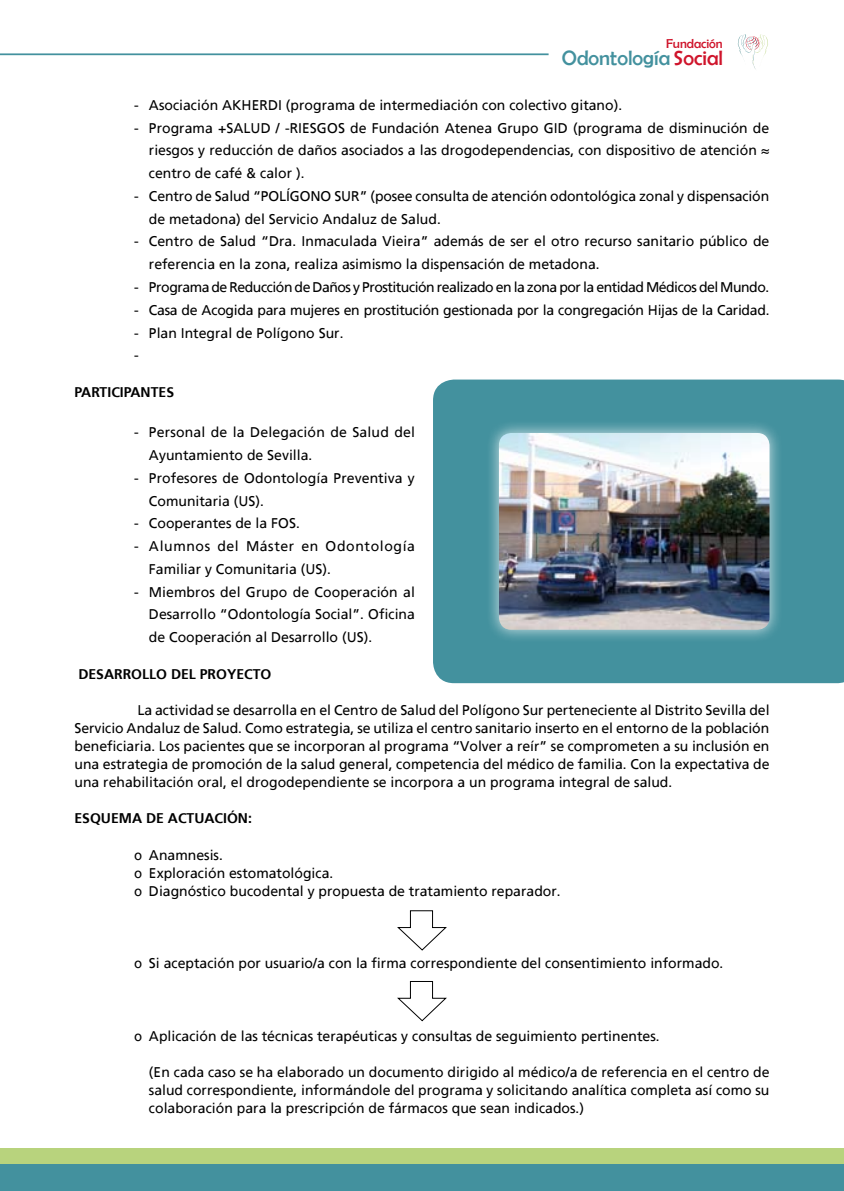
<style>
.page{position:relative;width:844px;height:1191px;background:#fff}
.page>*{position:absolute;margin:0;border:0;box-sizing:border-box;transform-origin:0 0}
.t1{font:20.82px "Berlin Sans FB";color:#43919e}
.t2{font:14px/22.8px "Frutiger Linotype";color:#000}
.t3{font:14px "Frutiger Linotype";letter-spacing:-.035em;color:#000}
.t4{font:14px "Frutiger Linotype";letter-spacing:-.02em;color:#000}
.t5{font:14px/22.8px "Frutiger Linotype";letter-spacing:.045em;color:#000}
.t6{font:700 14px "Frutiger LT Std";color:#000}
.t7{font:12.95px "Berlin Sans FB";color:#cf142b}
.s1{color:#cf142b}
</style>
<div class="page">
<div style="left:0;top:1148px;width:843px;height:43px;background:#b8d37d"></div>
<div style="left:0;top:1164px;width:843px;height:27px;background:#43919e"></div>
<svg style="left:737px;top:34px;width:30px;height:35px"></svg>
<hr style="left:0;top:53px;width:548px;height:2px;background:#43919e">
<div style="left:433px;top:379px;width:410px;height:304px;background:#43919e"></div>
<div style="left:484px;top:419px;width:306px;height:231px;background:#fff;opacity:.75"></div>
<img style="left:499px;top:433px;width:270px;height:197px">
<svg style="left:397px;top:910px;width:49px;height:40px"></svg>
<svg style="left:397px;top:981px;width:49px;height:40px"></svg>
<p class="t7" style="left:665px;top:37px;width:58px">Fundación</p>
<h1 class="t1" style="left:561px;top:46px;width:163px">Odontología <span class="s1">Social</span></h1>
<p class="t2" style="left:134px;top:94px;width:489px">- Asociación AKHERDI (programa de intermediación con colectivo gitano).</p>
<p class="t2" style="left:149px;top:116px;width:622px;text-align:justify;text-indent:-15px">- Programa +SALUD / -RIESGOS de Fundación Atenea Grupo GID (programa de disminución de riesgos y reducción de daños asociados a las drogodependencias, con dispositivo de atención ≈ centro de café &amp; calor ).</p>
<p class="t2" style="left:149px;top:185px;width:621px;text-indent:-15px">- Centro de Salud “POLÍGONO SUR” (posee consulta de atención odontológica zonal y dispensación de metadona) del Servicio Andaluz de Salud.</p>
<p class="t2" style="left:149px;top:230px;width:621px;text-indent:-15px">- Centro de Salud “Dra. Inmaculada Vieira” además de ser el otro recurso sanitario público de referencia en la zona, realiza asimismo la dispensación de metadona.</p>
<p class="t3" style="left:134px;top:279px;width:636px">- Programa de Reducción de Daños y Prostitución realizado en la zona por la entidad Médicos del Mundo.</p>
<p class="t4" style="left:134px;top:301px;width:637px">- Casa de Acogida para mujeres en prostitución gestionada por la congregación Hijas de la Caridad.</p>
<p class="t2" style="left:134px;top:321px;width:211px">- Plan Integral de Polígono Sur. -</p>
<p class="t6" style="left:74px;top:384px;width:101px">PARTICIPANTES</p>
<p class="t2" style="left:149px;top:421px;width:267px;text-indent:-15px">- Personal de la Delegación de Salud del<br>Ayuntamiento de Sevilla.</p>
<p class="t2" style="left:149px;top:466px;width:267px;text-indent:-15px">- Profesores de Odontología Preventiva y<br>Comunitaria (US).</p>
<p class="t2" style="left:134px;top:512px;width:167px">- Cooperantes de la FOS.</p>
<p class="t5" style="left:149px;top:535px;width:267px;text-indent:-15px">- Alumnos del Máster en Odontología<br>Familiar y Comunitaria (US).</p>
<p class="t2" style="left:149px;top:580px;width:267px;text-align:justify;text-indent:-15px">- Miembros del Grupo de Cooperación al Desarrollo “Odontología Social”. Oficina de Cooperación al Desarrollo (US).</p>
<p class="t6" style="left:78px;top:666px;width:194px">DESARROLLO DEL PROYECTO</p>
<p class="t2" style="left:74px;top:700px;width:696px;line-height:18.2px;text-align:justify;text-indent:63px">La actividad se desarrolla en el Centro de Salud del Polígono Sur perteneciente al Distrito Sevilla del Servicio Andaluz de Salud. Como estrategia, se utiliza el centro sanitario inserto en el entorno de la población beneficiaria. Los pacientes que se incorporan al programa “Volver a reír” se comprometen a su inclusión en una estrategia de promoción de la salud general, competencia del médico de familia. Con la expectativa de una rehabilitación oral, el drogodependiente se incorpora a un programa integral de salud.</p>
<p class="t6" style="left:74px;top:810px;width:179px">ESQUEMA DE ACTUACIÓN:</p>
<p class="t2" style="left:134px;top:845px;width:428px;line-height:18.2px">0 Anamnesis.<br>0 Exploración estomatológica.<br>0 Diagnóstico bucodental y propuesta de tratamiento reparador.</p>
<p class="t2" style="left:134px;top:952px;width:590px">0 Si aceptación por usuario/a con la firma correspondiente del consentimiento informado.</p>
<p class="t2" style="left:134px;top:1024px;width:527px">0 Aplicación de las técnicas terapéuticas y consultas de seguimiento pertinentes.</p>
<p class="t2" style="left:149px;top:1063px;width:622px;line-height:18.2px;text-align:justify">(En cada caso se ha elaborado un documento dirigido al médico/a de referencia en el centro de salud correspondiente, informándole del programa y solicitando analítica completa así como su colaboración para la prescripción de fármacos que sean indicados.)</p>
</div>
